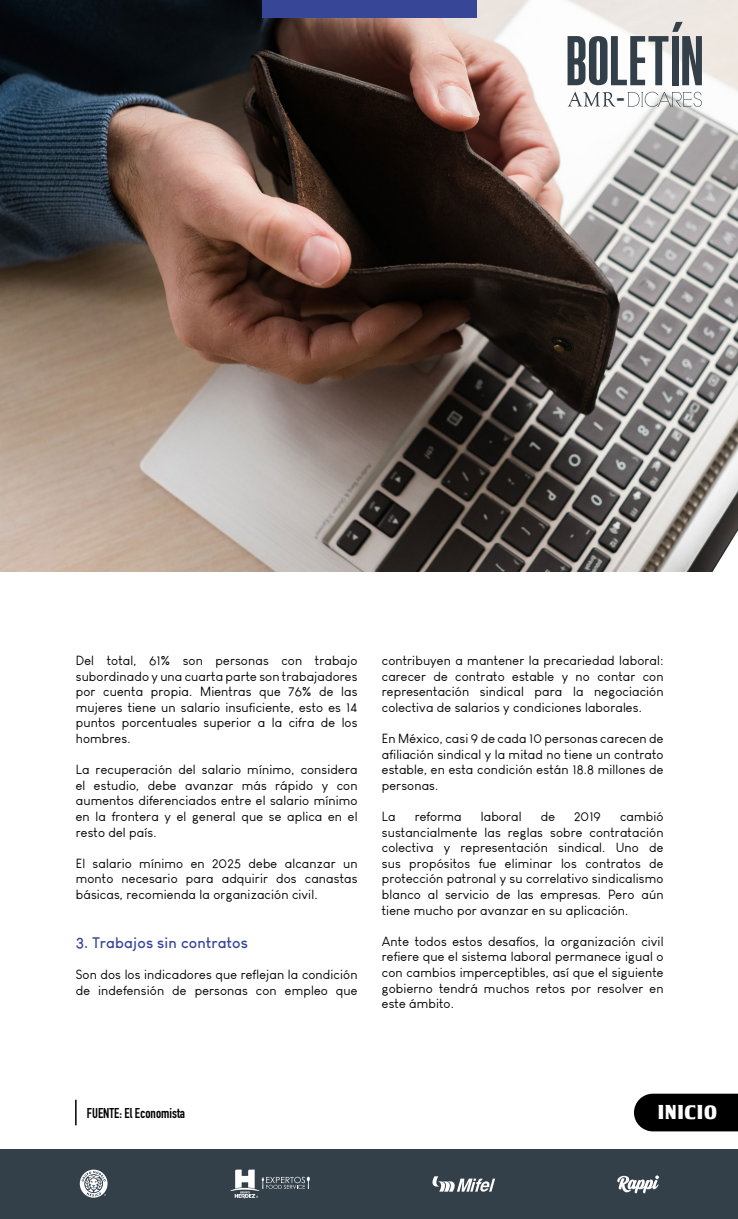
<style>
.page{position:relative;width:738px;height:1219px;background:#fff}
.page>*{position:absolute;margin:0;border:0;box-sizing:border-box;transform-origin:0 0}
.t1{font:55px "Pirrata";color:#33404a}
.t2{font:23.1px "Pirrata";color:#33404a}
.t3{font:20px "Tobago Poster";letter-spacing:.05em;color:#fff}
.t4{font:700 15px "Louis George Cafe";letter-spacing:.01em;color:#374697}
.t5{font:700 14px "DIN Condensed";color:#000}
.t6{font:13px/15.6px "Louis George Cafe";letter-spacing:.01em;color:#000;text-align:justify}
</style>
<div class="page">
<hr style="left:737px;top:1149px;width:1px;height:70px;background:#33404a">
<img style="left:0;top:0;width:737px;height:571px">
<div style="left:0;top:1149px;width:737px;height:70px;background:#33404a"></div>
<hr style="left:75px;top:1100px;width:2px;height:25px;background:#000">
<div style="left:634px;top:1094px;width:103px;height:37px;background:#000"></div>
<svg style="left:80px;top:1170px;width:27px;height:28px"></svg>
<svg style="left:617px;top:1175px;width:41px;height:18px"></svg>
<svg style="left:230px;top:1170px;width:79px;height:28px"></svg>
<svg style="left:432px;top:1176px;width:62px;height:16px"></svg>
<div style="left:261px;top:0;width:215px;height:17px;background:#374697"></div>
<svg style="left:567px;top:92px;width:48px;height:15px"></svg>
<svg style="left:627px;top:92px;width:74px;height:15px"></svg>
<svg style="left:671px;top:22px;width:11px;height:10px"></svg>
<h1 class="t1" style="left:565px;top:32px;width:139px">BOLETIN</h1>
<h2 class="t2" style="left:616px;top:86px;width:10px">-</h2>
<p class="t6" style="left:76px;top:653px;width:283px">Del total, 61% son personas con trabajo subordinado y una cuarta parte son trabajadores por cuenta propia. Mientras que 76% de las mujeres tiene un salario insuficiente, esto es 14 puntos porcentuales superior a la cifra de los hombres.</p>
<p class="t6" style="left:76px;top:762px;width:283px">La recuperación del salario mínimo, considera el estudio, debe avanzar más rápido y con aumentos diferenciados entre el salario mínimo en la frontera y el general que se aplica en el resto del país.</p>
<p class="t6" style="left:76px;top:855px;width:283px">El salario mínimo en 2025 debe alcanzar un monto necesario para adquirir dos canastas básicas, recomienda la organización civil.</p>
<p class="t4" style="left:76px;top:933px;width:173px">3. Trabajos sin contratos</p>
<p class="t6" style="left:76px;top:967px;width:283px">Son dos los indicadores que reflejan la condición de indefensión de personas con empleo que</p>
<p class="t6" style="left:381px;top:653px;width:283px">contribuyen a mantener la precariedad laboral: carecer de contrato estable y no contar con representación sindical para la negociación colectiva de salarios y condiciones laborales.</p>
<p class="t6" style="left:381px;top:731px;width:283px">En México, casi 9 de cada 10 personas carecen de afiliación sindical y la mitad no tiene un contrato estable, en esta condición están 18.8 millones de personas.</p>
<p class="t6" style="left:381px;top:809px;width:15px">La</p>
<p class="t6" style="left:414px;top:809px;width:48px">reforma</p>
<p class="t6" style="left:480px;top:809px;width:42px">laboral</p>
<p class="t6" style="left:540px;top:809px;width:16px">de</p>
<p class="t6" style="left:573px;top:809px;width:28px">2019</p>
<p class="t6" style="left:381px;top:809px;width:283px;text-indent:238px">cambió sustancialmente las reglas sobre contratación colectiva y representación sindical. Uno de sus propósitos fue eliminar los contratos de protección patronal y su correlativo sindicalismo blanco al servicio de las empresas. Pero aún tiene mucho por avanzar en su aplicación.</p>
<p class="t6" style="left:381px;top:933px;width:283px">Ante todos estos desafíos, la organización civil refiere que el sistema laboral permanece igual o con cambios imperceptibles, así que el siguiente gobierno tendrá muchos retos por resolver en este ámbito.</p>
<p class="t5" style="left:87px;top:1104px;width:99px">FUENTE: El Economista</p>
<h3 class="t3" style="left:656px;top:1100px;width:60px">INICIO</h3>
</div>
